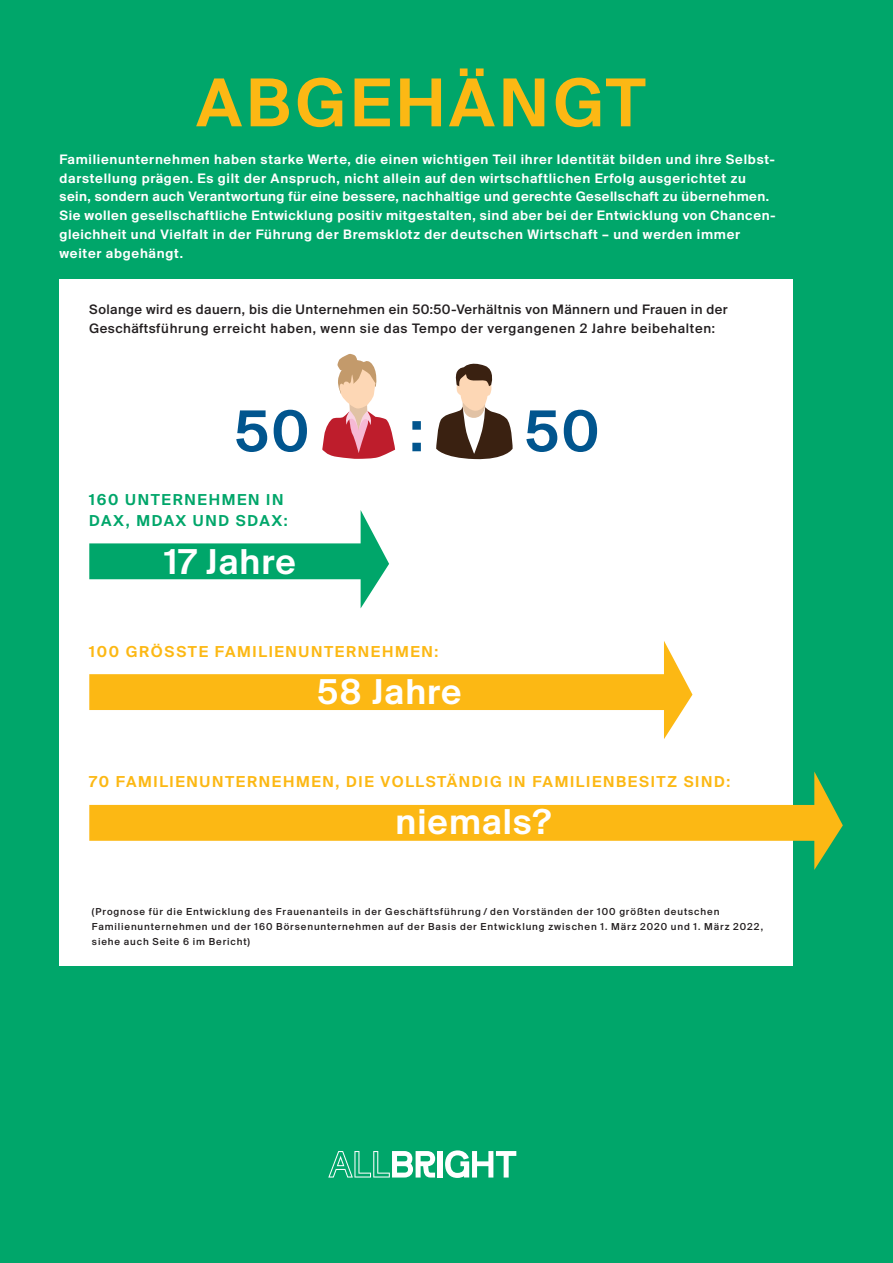
<style>
.page{position:relative;width:893px;height:1263px;background:#00a66a}
.page>*{position:absolute;margin:0;border:0;box-sizing:border-box;transform-origin:0 0}
.TITEL{font:72px "Suisse BP Intl Antique";letter-spacing:.06em;color:#fcb814}
.TITEL-2{font:61.5px "Suisse BP Intl Antique";color:#01558e}
.TITEL-3{font:37.5px "Suisse BP Intl Antique";letter-spacing:.03em;color:#fff}
.TITEL-4{font:16.5px "Suisse BP Intl Antique";letter-spacing:.1em;color:#fcb814}
.TITEL-5{font:16.5px "Suisse BP Intl Antique";letter-spacing:.1em;color:#00a66a}
.Einleitung_Brödtexte{font:14.25px/18.8px "Suisse BP Intl Antique";letter-spacing:.05em;color:#fff}
.Einleitung_Brödtexte-2{font:500 14.25px/18.8px "Suisse BP Intl";letter-spacing:.03em;color:#231f20}
.Einleitung_Brödtexte-3{font:500 10.5px/15px "Suisse BP Intl";letter-spacing:.085em;color:#231f20}
</style>
<div class="page">
<div style="left:60px;top:280px;width:733px;height:686px;background:#fff"></div>
<svg style="left:322px;top:354px;width:73px;height:105px"></svg>
<svg style="left:436px;top:364px;width:77px;height:95px"></svg>
<svg style="left:89px;top:641px;width:603px;height:98px"></svg>
<svg style="left:89px;top:510px;width:300px;height:98px"></svg>
<div style="left:438px;top:1151px;width:5px;height:26px;background:#fff"></div>
<svg style="left:328px;top:1151px;width:107px;height:26px"></svg>
<svg style="left:445px;top:1150px;width:71px;height:28px"></svg>
<svg style="left:89px;top:771px;width:754px;height:99px"></svg>
<p class="TITEL" style="left:196px;top:60px;width:451px">ABGEHÄNGT</p>
<p class="Einleitung_Brödtexte" style="left:60px;top:149px;width:717px">Familienunternehmen haben starke Werte, die einen wichtigen Teil ihrer Identität bilden und ihre Selbst&shy;darstellung prägen. Es gilt der Anspruch, nicht allein auf den wirtschaftlichen Erfolg ausgerichtet zu sein, sondern auch Verantwortung für eine bessere, nachhaltige und gerechte Gesellschaft zu übernehmen.</p>
<p class="Einleitung_Brödtexte" style="left:60px;top:206px;width:718px">Sie wollen gesellschaftliche Entwicklung positiv mitgestalten, sind aber bei der Entwicklung von Chancen&shy;gleichheit und Vielfalt in der Führung der Bremsklotz der deutschen Wirtschaft – und werden immer weiter abgehängt.</p>
<p class="Einleitung_Brödtexte-2" style="left:89px;top:299px;width:640px">Solange wird es dauern, bis die Unternehmen ein 50:50-Verhältnis von Männern und Frauen in der<br>Geschäftsführung erreicht haben, wenn sie das Tempo der vergangenen 2 Jahre beibehalten:</p>
<p class="TITEL-2" style="left:234px;top:394px;width:77px">50</p>
<p class="TITEL-2" style="left:409px;top:394px;width:16px">:</p>
<p class="TITEL-2" style="left:524px;top:394px;width:77px">50</p>
<p class="TITEL-5" style="left:89px;top:490px;width:196px">160 UNTERNEHMEN IN</p>
<p class="TITEL-5" style="left:89px;top:511px;width:200px">DAX, MDAX UND SDAX:</p>
<p class="TITEL-3" style="left:164px;top:539px;width:133px">17 Jahre</p>
<p class="TITEL-4" style="left:89px;top:641px;width:351px">100 GRÖSSTE FAMILIENUNTERNEHMEN:</p>
<p class="TITEL-3" style="left:317px;top:670px;width:146px">58 Jahre</p>
<p class="TITEL-4" style="left:89px;top:772px;width:642px">70 FAMILIENUNTERNEHMEN, DIE VOLLSTÄNDIG IN FAMILIENBESITZ SIND:</p>
<p class="TITEL-3" style="left:395px;top:799px;width:157px">niemals?</p>
<p class="Einleitung_Brödtexte-3" style="left:92px;top:904px;width:673px">(Prognose für die Entwicklung des Frauenanteils in der Geschäftsführung / den Vorständen der 100 größten deutschen<br>Familienunternehmen und der 160 Börsenunternehmen auf der Basis der Entwicklung zwischen 1. März 2020 und 1. März 2022, siehe auch Seite 6 im Bericht)</p>
</div>
